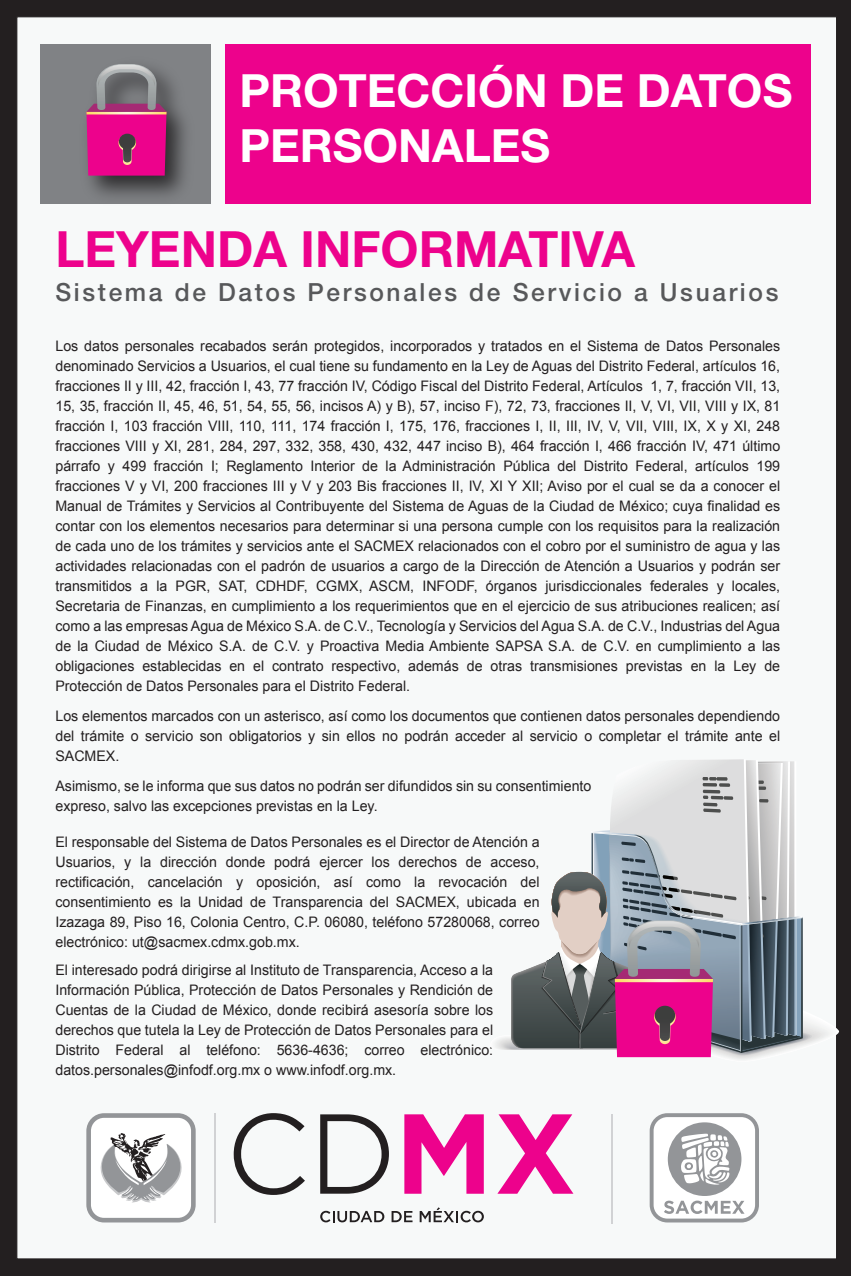
<style>
.page{position:relative;width:851px;height:1276px;background:#fff}
.page>*{position:absolute;margin:0;border:0;box-sizing:border-box;transform-origin:0 0}
.t1{font:700 50px "Helvetica Neue LT Std";color:#ed028c}
.t2{font:700 45.85px/55px "Helvetica Neue LT Std";color:#fff}
.t3{font:500 25px "Helvetica Neue LT Std";letter-spacing:.11em;color:#57585a}
.t4{font:14.5px/20px "Arial";color:#231f20;text-align:justify}
</style>
<div class="page">
<div style="left:0;top:0;width:850px;height:1276px;background:#231f20"></div>
<div style="left:17px;top:17px;width:819px;height:1242px;background:#f7f9f9"></div>
<div style="left:225px;top:44px;width:585px;height:160px;background:#ed028c"></div>
<div style="left:41px;top:44px;width:170px;height:160px;background:#808285"></div>
<img style="left:89px;top:76px;width:97px;height:121px">
<svg style="left:86px;top:64px;width:80px;height:112px"></svg>
<svg style="left:496px;top:759px;width:343px;height:305px"></svg>
<svg style="left:86px;top:1113px;width:110px;height:109px"></svg>
<hr style="left:611px;top:1114px;width:1px;height:109px;background:#d1d2d4">
<hr style="left:214px;top:1113px;width:1px;height:109px;background:#d1d2d4">
<svg style="left:320px;top:1210px;width:64px;height:12px"></svg>
<svg style="left:391px;top:1211px;width:21px;height:11px"></svg>
<svg style="left:419px;top:1207px;width:65px;height:15px"></svg>
<svg style="left:234px;top:1113px;width:71px;height:82px"></svg>
<svg style="left:320px;top:1114px;width:69px;height:79px"></svg>
<svg style="left:404px;top:1114px;width:79px;height:79px"></svg>
<svg style="left:498px;top:1114px;width:75px;height:79px"></svg>
<svg style="left:649px;top:1113px;width:109px;height:109px"></svg>
<h2 class="t2" style="left:239px;top:62px;width:554px">PROTECCIÓN DE DATOS<br>PERSONALES</h2>
<h1 class="t1" style="left:55px;top:218px;width:581px">LEYENDA INFORMATIVA</h1>
<h3 class="t3" style="left:55px;top:277px;width:724px">Sistema de Datos Personales de Servicio a Usuarios</h3>
<p class="t4" style="left:55px;top:336px;width:726px">Los datos personales recabados serán protegidos, incorporados y tratados en el Sistema de Datos Personales denominado Servicios a Usuarios, el cual tiene su fundamento en la Ley de Aguas del Distrito Federal, artículos 16, fracciones II y III, 42, fracción I, 43, 77 fracción IV, Código Fiscal del Distrito Federal, Artículos 1, 7, fracción VII, 13, 15, 35, fracción II, 45, 46, 51, 54, 55, 56, incisos A) y B), 57, inciso F), 72, 73, fracciones II, V, VI, VII, VIII y IX, 81 fracción I, 103 fracción VIII, 110, 111, 174 fracción I, 175, 176, fracciones I, II, III, IV, V, VII, VIII, IX, X y XI, 248 fracciones VIII y XI, 281, 284, 297, 332, 358, 430, 432, 447 inciso B), 464 fracción I, 466 fracción IV, 471 último párrafo y 499 fracción I; Reglamento Interior de la Administración Pública del Distrito Federal, artículos 199 fracciones V y VI, 200 fracciones III y V y 203 Bis fracciones II, IV, XI Y XII; Aviso por el cual se da a conocer el Manual de Trámites y Servicios al Contribuyente del Sistema de Aguas de la Ciudad de México; cuya finalidad es contar con los elementos necesarios para determinar si una persona cumple con los requisitos para la realización de cada uno de los trámites y servicios ante el SACMEX relacionados con el cobro por el suministro de agua y las actividades relacionadas con el padrón de usuarios a cargo de la Dirección de Atención a Usuarios y podrán ser transmitidos a la PGR, SAT, CDHDF, CGMX, ASCM, INFODF, órganos jurisdiccionales federales y locales, Secretaria de Finanzas, en cumplimiento a los requerimientos que en el ejercicio de sus atribuciones realicen; así como a las empresas Agua de México S.A. de C.V., Tecnología y Servicios del Agua S.A. de C.V., Industrias del Agua de la Ciudad de México S.A. de C.V. y Proactiva Media Ambiente SAPSA S.A. de C.V. en cumplimiento a las obligaciones establecidas en el contrato respectivo, además de otras transmisiones previstas en la Ley de Protección de Datos Personales para el Distrito Federal.</p>
<p class="t4" style="left:55px;top:706px;width:726px">Los elementos marcados con un asterisco, así como los documentos que contienen datos personales dependiendo del trámite o servicio son obligatorios y sin ellos no podrán acceder al servicio o completar el trámite ante el SACMEX.</p>
<p class="t4" style="left:55px;top:776px;width:537px">Asimismo, se le informa que sus datos no podrán ser difundidos sin su consentimiento expreso, salvo las excepciones previstas en la Ley.</p>
<p class="t4" style="left:55px;top:831px;width:485px">El responsable del Sistema de Datos Personales es el Director de Atención a Usuarios, y la dirección donde podrá ejercer los derechos de acceso, rectificación, cancelación y oposición, así como la revocación del consentimiento es la Unidad de Transparencia del SACMEX, ubicada en Izazaga 89, Piso 16, Colonia Centro, C.P. 06080, teléfono 57280068, correo electrónico: ut@sacmex.cdmx.gob.mx.</p>
<p class="t4" style="left:55px;top:960px;width:439px">El interesado podrá dirigirse al Instituto de Transparencia, Acceso a la Información Pública, Protección de Datos Personales y Rendición de Cuentas de la Ciudad de México, donde recibirá asesoría sobre los derechos que tutela la Ley de Protección de Datos Personales para el Distrito Federal al teléfono: 5636-4636; correo electrónico: datos.personales@infodf.org.mx o www.infodf.org.mx.</p>
</div>
